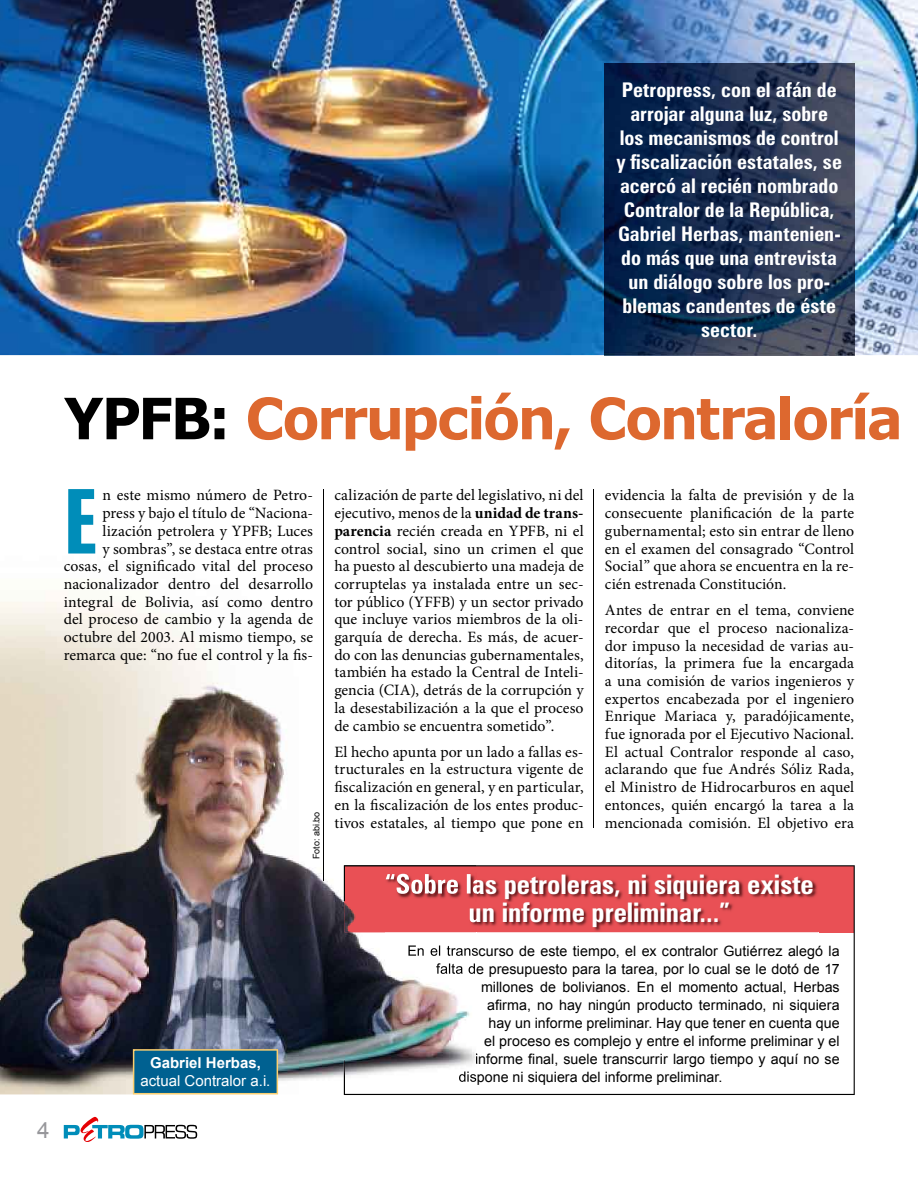
<style>
.page{position:relative;width:918px;height:1188px;background:#fff}
.page>*{position:absolute;margin:0;border:0;box-sizing:border-box;transform-origin:0 0}
.t1{font:700 extra-condensed 89.55px "Zurich BT";color:#008db9}
.t2{font:700 57px "Verdana";letter-spacing:-.05em;color:#dd682f;scale:.95 1}
.t3{font:700 condensed 27px/28.5px "Zurich BT";color:#fff;text-align:center}
.t4{font:22.5px "Arial";color:#97979b}
.t5{font:700 condensed 20.25px/24px "Zurich BT";color:#fff;text-align:center}
.t6{font:15.75px/17.7px "Minion Pro";color:#000;text-align:justify}
.t7{font:15px "Arial";color:#fff}
.t8{font:700 15px "Arial";color:#fff}
.t9{font:14.25px "Arial";color:#000}
.t10{font:9px "Arial";color:#000}
.s1{color:#000}
.s2{font-weight:700}
</style>
<div class="page">
<svg style="left:64px;top:1117px;width:133px;height:25px"></svg>
<svg style="left:344px;top:865px;width:511px;height:230px"></svg>
<img style="left:0;top:601px;width:476px;height:493px">
<img style="left:408px;top:945px;width:68px;height:14px">
<img style="left:436px;top:963px;width:40px;height:14px">
<svg style="left:476px;top:1053px;width:1px;height:14px"></svg>
<div style="left:344px;top:901px;width:132px;height:31px;background:#e95055"></div>
<img style="left:470px;top:902px;width:6px;height:25px">
<img style="left:344px;top:865px;width:132px;height:1px">
<img style="left:344px;top:866px;width:132px;height:35px">
<img style="left:344px;top:1060px;width:132px;height:34px">
<img style="left:0;top:0;width:918px;height:355px">
<hr style="left:605px;top:355px;width:249px;height:1px;background:#67666b">
<img style="left:605px;top:64px;width:249px;height:291px">
<svg style="left:133px;top:1049px;width:145px;height:45px"></svg>
<hr style="left:323px;top:489px;width:1px;height:391px;background:#000">
<hr style="left:594px;top:489px;width:1px;height:339px;background:#000">
<p class="t5" style="left:617px;top:78px;width:227px">Petropress, con el afán de arrojar alguna luz, sobre los mecanismos de control y fiscalización estatales, se acercó al recién nombrado<br>Contralor de la República,<br>Gabriel Herbas, mantenien&shy;do más que una entrevista un diálogo sobre los pro&shy;blemas candentes de éste sector.</p>
<h3 class="t4" style="left:37px;top:1116px;width:14px">4</h3>
<h2 class="t2" style="left:64px;top:382px;width:885px"><span class="s1">YPFB:</span> Corrupción, Contraloría</h2>
<h1 class="t1" style="left:64px;top:471px;width:36px">E</h1>
<p class="t6" style="left:64px;top:487px;width:251px;text-align:right">n este mismo número de Petro-<br>press y bajo el título de “Naciona&shy;lización petrolera y YPFB; Luces<br>y sombras”, se destaca entre otras cosas, el significado vital del proceso nacionalizador dentro del desarrollo integral de Bolivia, así como dentro del proceso de cambio y la agenda de octubre del 2003. Al mismo tiempo, se remarca que: “no fue el control y la fis-</p>
<p class="t6" style="left:334px;top:487px;width:251px">calización de parte del legislativo, ni del ejecutivo, menos de la <span class="s2">unidad de trans&shy;parencia</span> recién creada en YPFB, ni el control social, sino un crimen el que ha puesto al descubierto una madeja de corruptelas ya instalada entre un sec&shy;tor público (YFFB) y un sector privado que incluye varios miembros de la oli&shy;garquía de derecha. Es más, de acuer&shy;do con las denuncias gubernamentales, también ha estado la Central de Inteli&shy;gencia (CIA), detrás de la corrupción y la desestabilización a la que el proceso de cambio se encuentra sometido”.</p>
<p class="t6" style="left:334px;top:743px;width:251px">El hecho apunta por un lado a fallas es&shy;tructurales en la estructura vigente de fiscalización en general, y en particular, en la fiscalización de los entes produc&shy;tivos estatales, al tiempo que pone en</p>
<p class="t6" style="left:605px;top:487px;width:251px">evidencia la falta de previsión y de la consecuente planificación de la parte gubernamental; esto sin entrar de lleno en el examen del consagrado “Control Social” que ahora se encuentra en la re&shy;cién estrenada Constitución.</p>
<p class="t6" style="left:605px;top:601px;width:251px">Antes de entrar en el tema, conviene recordar que el proceso nacionaliza&shy;dor impuso la necesidad de varias au&shy;ditorías, la primera fue la encargada a una comisión de varios ingenieros y expertos encabezada por el ingeniero Enrique Mariaca y, paradójicamente, fue ignorada por el Ejecutivo Nacional.<br>El actual Contralor responde al caso, aclarando que fue Andrés Sóliz Rada, el Ministro de Hidrocarburos en aquel entonces, quién encargó la tarea a la mencionada comisión. El objetivo era</p>
<p class="t10" style="left:311px;top:859px;width:49px;rotate:-90deg">Foto: abi.bo</p>
<p class="t8" style="left:150px;top:1053px;width:112px">Gabriel Herbas,</p>
<p class="t7" style="left:140px;top:1071px;width:132px">actual Contralor a.i.</p>
<h3 class="t3" style="left:385px;top:869px;width:430px">“Sobre las petroleras, ni siquiera existe un informe preliminar...”</h3>
<p class="t9" style="left:407px;top:941px;width:434px">En el transcurso de este tiempo, el ex contralor Gutiérrez alegó la</p>
<p class="t9" style="left:436px;top:959px;width:405px">falta de presupuesto para la tarea, por lo cual se le dotó de 17</p>
<p class="t9" style="left:481px;top:977px;width:360px">millones de bolivianos. En el momento actual, Herbas</p>
<p class="t9" style="left:487px;top:995px;width:354px">afirma, no hay ningún producto terminado, ni siquiera</p>
<p class="t9" style="left:489px;top:1013px;width:353px">hay un informe preliminar. Hay que tener en cuenta que</p>
<p class="t9" style="left:484px;top:1031px;width:357px">el proceso es complejo y entre el informe preliminar y el</p>
<p class="t9" style="left:475px;top:1049px;width:366px">informe final, suele transcurrir largo tiempo y aquí no se</p>
<p class="t9" style="left:459px;top:1067px;width:265px">dispone ni siquiera del informe preliminar.</p>
</div>
